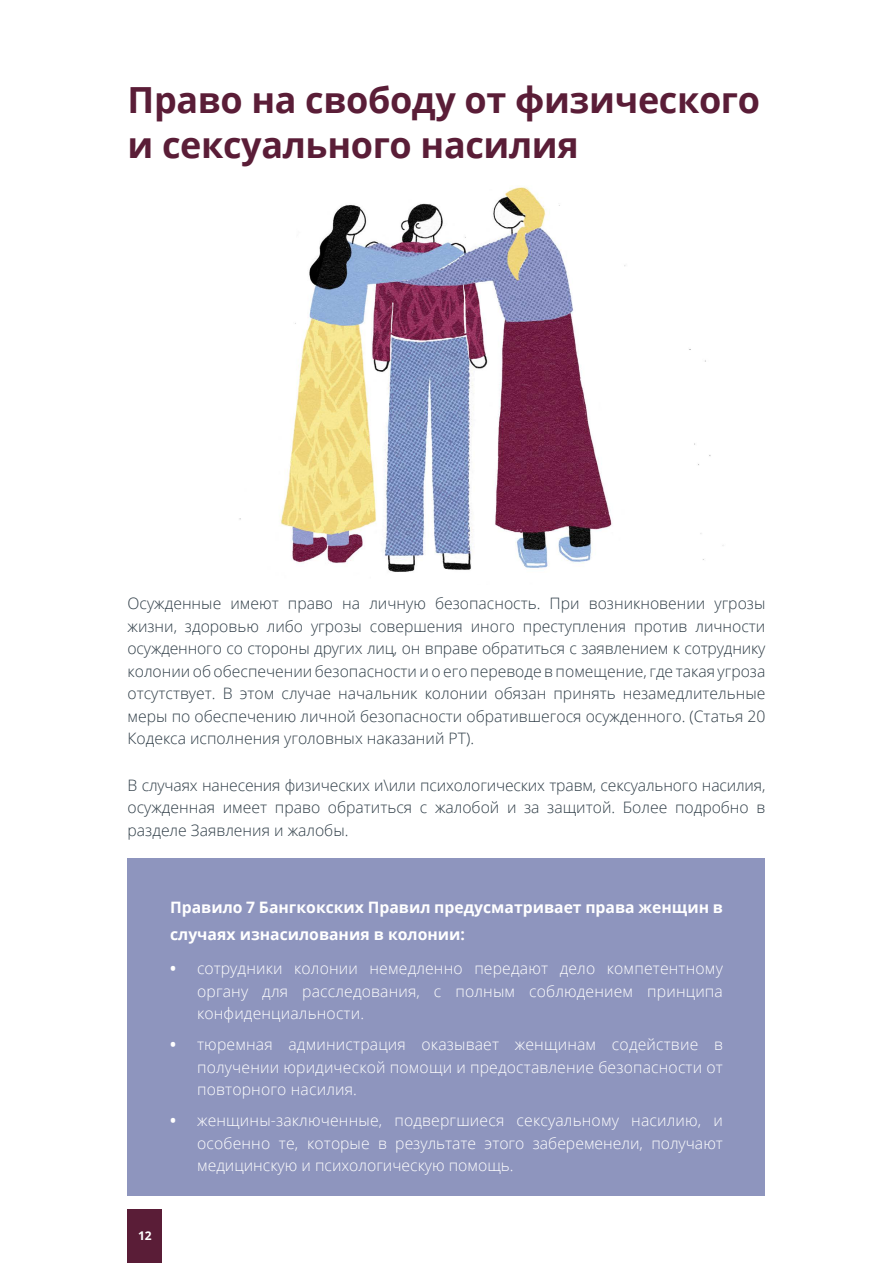
<style>
.page{position:relative;width:893px;height:1263px;background:#fff}
.page>*{position:absolute;margin:0;border:0;box-sizing:border-box;transform-origin:0 0}
.t1{font:700 36px/45px "Open Sans";letter-spacing:-.01em;color:#5a1d37}
.t2{font:300 15.75px/22.5px "Open Sans";color:#2f3d47;text-align:justify}
.t3{font:300 15.75px/22.5px "Open Sans";letter-spacing:.01em;color:#fff;text-align:justify}
.t4{font:700 15.75px/27px "Open Sans";color:#fff}
.t5{font:700 12px "Open Sans";color:#fff}
.s1{font-weight:700}
</style>
<div class="page">
<div style="left:128px;top:1209px;width:34px;height:54px;background:#5a1d37"></div>
<div style="left:128px;top:858px;width:637px;height:128px;background:#8e95be"></div>
<div style="left:128px;top:920px;width:637px;height:145px;background:#8e95be"></div>
<div style="left:128px;top:996px;width:637px;height:145px;background:#8e95be"></div>
<div style="left:128px;top:1072px;width:637px;height:124px;background:#8e95be"></div>
<img style="left:239px;top:187px;width:485px;height:385px">
<h1 class="t1" style="left:128px;top:76px;width:634px">Право на свободу от физического и сексуального насилия</h1>
<p class="t2" style="left:128px;top:592px;width:639px">Осужденные имеют право на личную безопасность. При возникновении угрозы жизни, здоровью либо угрозы совершения иного преступления против личности осужденного со стороны других лиц, он вправе обратиться с заявлением к сотруднику колонии об обеспечении безопасности и о его переводе в помещение, где такая угроза отсутствует. В этом случае начальник колонии обязан принять незамедлительные меры по обеспечению личной безопасности обратившегося осужденного. (Статья 20<br>Кодекса исполнения уголовных наказаний РТ).</p>
<p class="t2" style="left:128px;top:773px;width:639px">В случаях нанесения физических и\или психологических травм, сексуального насилия, осужденная имеет право обратиться с жалобой и за защитой. Более подробно в разделе Заявления и жалобы.</p>
<p class="t4" style="left:170px;top:893px;width:554px">Правило 7 Бангкокских Правил предусматривает права женщин в случаях изнасилования в колонии:</p>
<p class="t3" style="left:197px;top:957px;width:527px;text-indent:-27px"><span class="s1">•</span> сотрудники колонии немедленно передают дело компетентному органу для расследования, с полным соблюдением принципа конфиденциальности.</p>
<p class="t3" style="left:197px;top:1033px;width:527px;text-indent:-27px"><span class="s1">•</span> тюремная администрация оказывает женщинам содействие в получении юридической помощи и предоставление безопасности от повторного насилия.</p>
<p class="t3" style="left:197px;top:1109px;width:527px;text-indent:-27px"><span class="s1">•</span> женщины-заключенные, подвергшиеся сексуальному насилию, и особенно те, которые в результате этого забеременели, получают медицинскую и психологическую помощь.</p>
<p class="t5" style="left:138px;top:1227px;width:15px">12</p>
</div>
